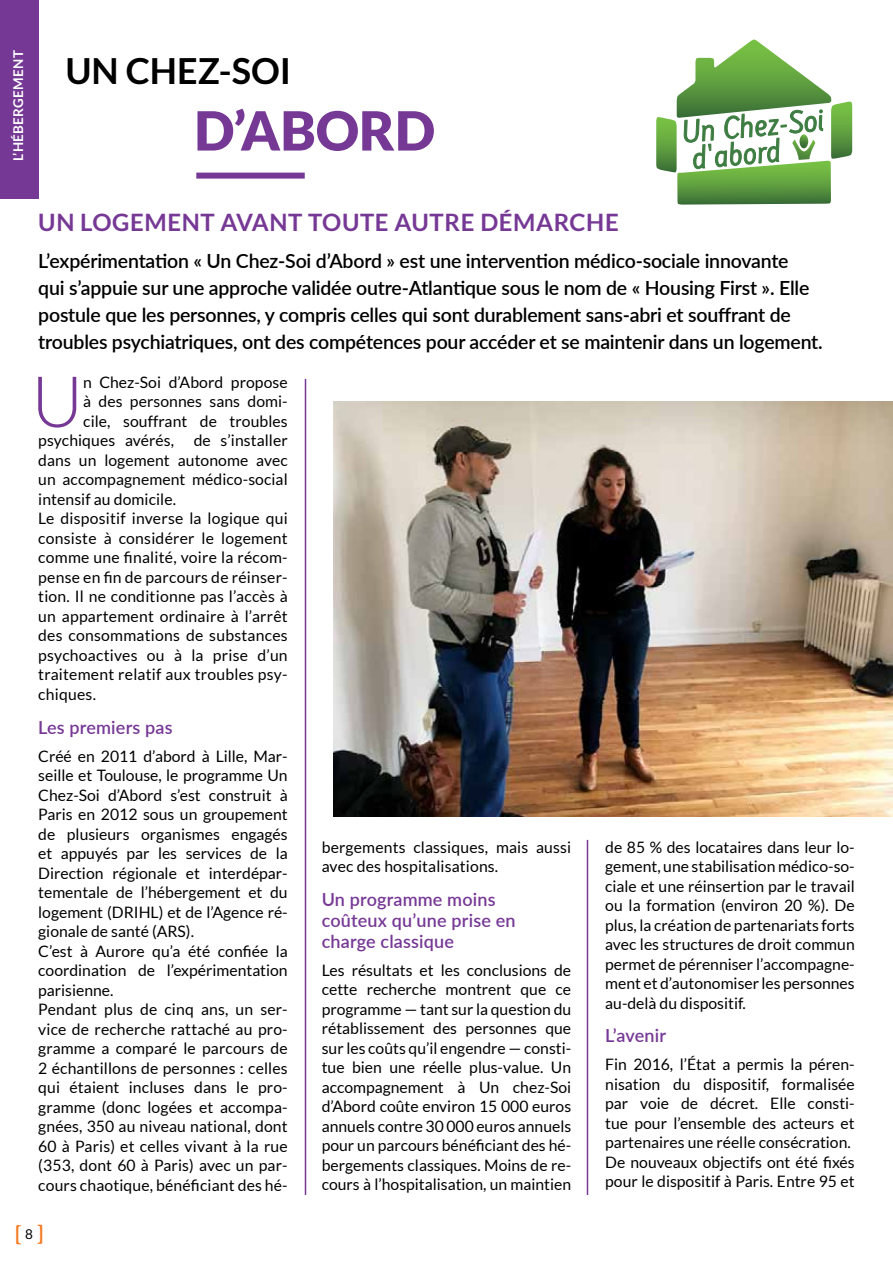
<style>
.page{position:relative;width:893px;height:1263px;background:#fff}
.page>*{position:absolute;margin:0;border:0;box-sizing:border-box;transform-origin:0 0}
.t1{font:300 70.8px "Lato";color:#763895}
.t2{font:900 54px "Lato";color:#763895}
.t3{font:700 36px "Lato";color:#000}
.t4{font:700 24px "Lato";letter-spacing:.025em;color:#763895}
.t5{font:22.5px "Averia Serif";color:#f47920}
.t6{font:600 19.5px/27px "Lato";letter-spacing:-.01em;color:#000}
.t7{font:600 18px/21px "Lato";letter-spacing:.01em;color:#763895}
.t8{font:15.75px/19.5px "Lato";letter-spacing:.005em;color:#000}
.t9{font:700 13.5px "Lato";letter-spacing:.025em;color:#fff}
.t10{font:13.5px "Lato";color:#000}
</style>
<div class="page">
<svg style="left:656px;top:40px;width:196px;height:165px"></svg>
<img style="left:334px;top:402px;width:559px;height:414px">
<div style="left:0;top:0;width:38px;height:198px;background:#763895"></div>
<div style="left:196px;top:173px;width:109px;height:6px;background:#763895"></div>
<hr style="left:305px;top:379px;width:1px;height:816px;background:#763895">
<hr style="left:587px;top:840px;width:1px;height:355px;background:#763895">
<p class="t9" style="left:10px;top:161px;width:113px;rotate:-90deg">L’HÉBERGEMENT</p>
<h3 class="t3" style="left:65px;top:50px;width:227px">UN CHEZ-SOI</h3>
<h2 class="t2" style="left:194px;top:99px;width:242px">d’Abord</h2>
<h3 class="t4" style="left:38px;top:209px;width:59px">UN LOGE</h3>
<h3 class="t4" style="left:144px;top:209px;width:442px">MENT AVANT TOUTE AUTRE DÉ MARCHE</h3>
<p class="t6" style="left:38px;top:246px;width:786px">L’expérimentation « Un Chez-Soi d’Abord » est une intervention médico-sociale innovante<br>qui s’appuie sur une approche validée outre-Atlantique sous le nom de « Housing First ». Elle postule que les personnes, y compris celles qui sont durablement sans-abri et souffrant de troubles psychiatriques, ont des compétences pour accéder et se maintenir dans un logement.</p>
<h1 class="t1" style="left:31px;top:364px;width:53px">U</h1>
<p class="t8" style="left:83px;top:372px;width:206px">n Chez-Soi d’Abord propose</p>
<p class="t8" style="left:83px;top:392px;width:206px">à des personnes sans domi-</p>
<p class="t8" style="left:83px;top:411px;width:206px">cile, souffrant de troubles</p>
<p class="t8" style="left:38px;top:431px;width:251px">psychiques avérés, de s’installer</p>
<p class="t8" style="left:38px;top:450px;width:251px">dans un logement autonome avec</p>
<p class="t8" style="left:38px;top:470px;width:251px">un accompagnement médico-social</p>
<p class="t8" style="left:38px;top:489px;width:139px">intensif au domicile.</p>
<p class="t8" style="left:38px;top:509px;width:251px">Le dispositif inverse la logique qui</p>
<p class="t8" style="left:38px;top:528px;width:251px">consiste à considérer le logement</p>
<p class="t8" style="left:38px;top:548px;width:251px">comme une finalité, voire la récom-</p>
<p class="t8" style="left:38px;top:567px;width:251px">pense en fin de parcours de réinser-</p>
<p class="t8" style="left:38px;top:587px;width:251px">tion. Il ne conditionne pas l’accès à</p>
<p class="t8" style="left:38px;top:606px;width:251px">un appartement ordinaire à l’arrêt</p>
<p class="t8" style="left:38px;top:626px;width:251px">des consommations de substances</p>
<p class="t8" style="left:38px;top:645px;width:251px">psychoactives ou à la prise d’un</p>
<p class="t8" style="left:38px;top:665px;width:251px">traitement relatif aux troubles psy-</p>
<p class="t8" style="left:38px;top:684px;width:59px">chiques.</p>
<p class="t7" style="left:38px;top:716px;width:136px">Les premiers pas</p>
<p class="t8" style="left:38px;top:746px;width:251px">Créé en 2011 d’abord à Lille, Mar&shy;seille et Toulouse, le programme Un<br>Chez-Soi d’Abord s’est construit à<br>Paris en 2012 sous un groupement de plusieurs organismes engagés et appuyés par les services de la<br>Direction régionale et interdépar&shy;tementale de l’hébergement et du logement (DRIHL) et de l’Agence ré&shy;gionale de santé (ARS).<br>C’est à Aurore qu’a été confiée la coordination de l’expérimentation parisienne.<br>Pendant plus de cinq ans, un ser&shy;vice de recherche rattaché au pro&shy;gramme a comparé le parcours de<br>2 échantillons de personnes : celles qui étaient incluses dans le pro&shy;gramme (donc logées et accompa&shy;gnées, 350 au niveau national, dont<br>60 à Paris) et celles vivant à la rue (353, dont 60 à Paris) avec un par&shy;cours chaotique, bénéficiant des hé-</p>
<p class="t8" style="left:322px;top:837px;width:251px">bergements classiques, mais aussi avec des hospitalisations.</p>
<p class="t7" style="left:322px;top:888px;width:195px">Un programme moins coûteux qu’une prise en charge classique</p>
<p class="t8" style="left:322px;top:960px;width:251px;text-align:justify">Les résultats et les conclusions de cette recherche montrent que ce programme — tant sur la question du rétablissement des personnes que sur les coûts qu’il engendre — consti&shy;tue bien une réelle plus-value. Un accompagnement à Un chez-Soi d’Abord coûte environ 15 000 euros annuels contre 30 000 euros annuels pour un parcours bénéficiant des hé&shy;bergements classiques. Moins de re&shy;cours à l’hospitalisation, un maintien</p>
<p class="t8" style="left:605px;top:837px;width:251px;text-align:justify">de 85 % des locataires dans leur lo&shy;gement, une stabilisation médico-so&shy;ciale et une réinsertion par le travail ou la formation (environ 20 %). De plus, la création de partenariats forts avec les structures de droit commun permet de pérenniser l’accompagne&shy;ment et d’autonomiser les personnes au-delà du dispositif.</p>
<p class="t7" style="left:605px;top:1024px;width:62px">L’avenir</p>
<p class="t8" style="left:605px;top:1055px;width:251px">Fin 2016, l’état a permis la péren&shy;nisation du dispositif, formalisée par voie de décret. Elle consti&shy;tue pour l’ensemble des acteurs et partenaires une réelle consécration.<br>De nouveaux objectifs ont été fixés pour le dispositif à Paris. Entre 95 et</p>
<h3 class="t5" style="left:14px;top:1221px;width:9px">[</h3>
<h3 class="t5" style="left:44px;top:1248px;width:9px;rotate:-180deg">[</h3>
<p class="t10" style="left:25px;top:1227px;width:9px">8</p>
</div>
